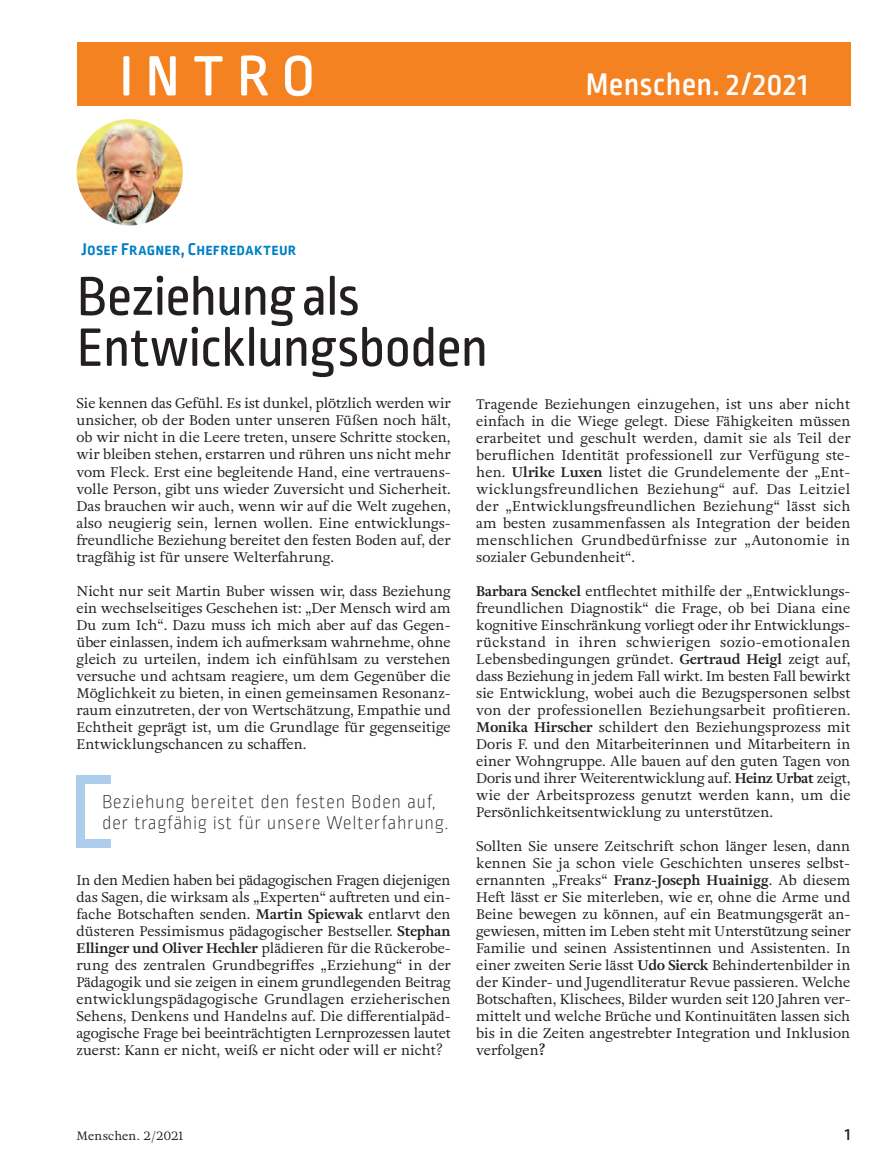
<style>
.page{position:relative;width:893px;height:1170px;background:#fff}
.page>*{position:absolute;margin:0;border:0;box-sizing:border-box;transform-origin:0 0}
.t1{font:500 60px "Ropa Soft Pro";letter-spacing:.21em;color:#fff}
.t2{font:57px/51px "Ropa Soft Pro";letter-spacing:-.015em;color:#231f20}
.t3{font:500 33px "Ropa Soft Pro";letter-spacing:.01em;color:#fff}
.t4{font:200 19.5px/21.3px "Ropa Soft Pro";letter-spacing:.03em;color:#231f20}
.t5{font:700 18px "Ropa Soft SC Pro";letter-spacing:.01em;color:#0080c5}
.t6{font:500 18px "Ropa Soft Pro";color:#231f20}
.t7{font:13.8px/17px "Adriane Text";color:#231f20;text-align:justify}
.t8{font:12px "Adriane Text";letter-spacing:.015em;color:#231f20}
.s1{font-weight:700}
</style>
<div class="page">
<div style="left:77px;top:43px;width:773px;height:63px;background:#f58220"></div>
<img style="left:77px;top:119px;width:106px;height:106px;border-radius:53px">
<div style="left:77px;top:775px;width:8px;height:64px;background:#accdeb"></div>
<div style="left:77px;top:775px;width:34px;height:8px;background:#accdeb"></div>
<div style="left:77px;top:839px;width:34px;height:8px;background:#accdeb"></div>
<h1 class="t1" style="left:119px;top:43px;width:197px">INTRO</h1>
<h3 class="t5" style="left:81px;top:239px;width:216px">Josef Fragner, Chefredakteur</h3>
<h2 class="t2" style="left:77px;top:274px;width:413px">Beziehung als<br>Entwicklungsboden</h2>
<h3 class="t3" style="left:586px;top:66px;width:224px">Menschen. 2/2021</h3>
<p class="t7" style="left:77px;top:395px;width:376px">Sie kennen das Gefühl. Es ist dunkel, plötzlich werden wir unsicher, ob der Boden unter unseren Füßen noch hält, ob wir nicht in die Leere treten, unsere Schritte stocken, wir bleiben stehen, erstarren und rühren uns nicht mehr vom Fleck. Erst eine begleitende Hand, eine vertrauens&shy;volle Person, gibt uns wieder Zuversicht und Sicherheit.<br>Das brauchen wir auch, wenn wir auf die Welt zugehen, also neugierig sein, lernen wollen. Eine entwicklungs&shy;freundliche Beziehung bereitet den festen Boden auf, der tragfähig ist für unsere Welterfahrung.</p>
<p class="t7" style="left:77px;top:582px;width:376px">Nicht nur seit Martin Buber wissen wir, dass Beziehung ein wechselseitiges Geschehen ist: „Der Mensch wird am Du zum Ich“. Dazu muss ich mich aber auf das Gegen&shy;über einlassen, indem ich aufmerksam wahrnehme, ohne gleich zu urteilen, indem ich einfühlsam zu verstehen versuche und achtsam reagiere, um dem Gegenüber die Möglichkeit zu bieten, in einen gemeinsamen Resonanz&shy;raum einzutreten, der von Wertschätzung, Empathie und Echtheit geprägt ist, um die Grundlage für gegenseitige Entwicklungschancen zu schaffen.</p>
<h3 class="t4" style="left:102px;top:792px;width:348px">Beziehung bereitet den festen Boden auf, der tragfähig ist für unsere Welterfahrung.</h3>
<p class="t7" style="left:77px;top:871px;width:376px">In den Medien haben bei pädagogischen Fragen diejenigen das Sagen, die wirksam als „Experten“ auftreten und ein&shy;fache Botschaften senden. <span class="s1">Martin Spiewak</span> entlarvt den düsteren Pessimismus pädagogischer Bestseller. <span class="s1">Stephan Ellinger und Oliver Hechler</span> plädieren für die Rückerobe&shy;rung des zentralen Grundbegriffes „Erziehung“ in der Pädagogik und sie zeigen in einem grundlegenden Beitrag entwicklungspädagogische Grundlagen erzieherischen Sehens, Denkens und Handelns auf. Die differentialpäd&shy;agogische Frage bei beeinträchtigten Lernprozessen lautet zuerst: Kann er nicht, weiß er nicht oder will er nicht?</p>
<p class="t7" style="left:476px;top:395px;width:376px">Tragende Beziehungen einzugehen, ist uns aber nicht einfach in die Wiege gelegt. Diese Fähigkeiten müssen erarbeitet und geschult werden, damit sie als Teil der beruflichen Identität professionell zur Verfügung ste&shy;hen. <span class="s1">Ulrike Luxen</span> listet die Grundelemente der „Ent&shy;wicklungsfreundlichen Beziehung“ auf. Das Leitziel der „Entwicklungsfreundlichen Beziehung“ lässt sich am besten zusammenfassen als Integration der beiden menschlichen Grundbedürfnisse zur „Autonomie in sozialer Gebundenheit“.</p>
<p class="t7" style="left:476px;top:582px;width:376px"><span class="s1">Barbara Senckel</span> entflechtet mithilfe der „Entwicklungs&shy;freundlichen Diagnostik“ die Frage, ob bei Diana eine kognitive Einschränkung vorliegt oder ihr Entwicklungs&shy;rückstand in ihren schwierigen sozio-emotionalen Lebensbedingungen gründet. <span class="s1">Gertraud Heigl</span> zeigt auf, dass Beziehung in jedem Fall wirkt. Im besten Fall bewirkt sie Entwicklung, wobei auch die Bezugspersonen selbst von der professionellen Beziehungsarbeit profitieren.<br><span class="s1">Monika Hirscher</span> schildert den Beziehungsprozess mit Doris F. und den Mitarbeiterinnen und Mitarbeitern in einer Wohngruppe. Alle bauen auf den guten Tagen von Doris und ihrer Weiterentwicklung auf. <span class="s1">Heinz Urbat</span> zeigt, wie der Arbeitsprozess genutzt werden kann, um die Persönlichkeitsentwicklung zu unterstützen.</p>
<p class="t7" style="left:476px;top:837px;width:376px">Sollten Sie unsere Zeitschrift schon länger lesen, dann kennen Sie ja schon viele Geschichten unseres selbst&shy;ernannten „Freaks“ <span class="s1">Franz-Joseph Huainigg</span>. Ab diesem Heft lässt er Sie miterleben, wie er, ohne die Arme und Beine bewegen zu können, auf ein Beatmungsgerät an&shy;gewiesen, mitten im Leben steht mit Unterstützung seiner Familie und seinen Assistentinnen und Assistenten. In einer zweiten Serie lässt <span class="s1">Udo Sierck</span> Behindertenbilder in der Kinder- und Jugendliteratur Revue passieren. Welche Botschaften, Klischees, Bilder wurden seit 120 Jahren ver&shy;mittelt und welche Brüche und Kontinuitäten lassen sich bis in die Zeiten angestrebter Integration und Inklusion verfolgen<span class="s1">?</span></p>
<p class="t8" style="left:77px;top:1127px;width:109px">Menschen. 2/2021</p>
<h3 class="t6" style="left:845px;top:1124px;width:7px">1</h3>
</div>
